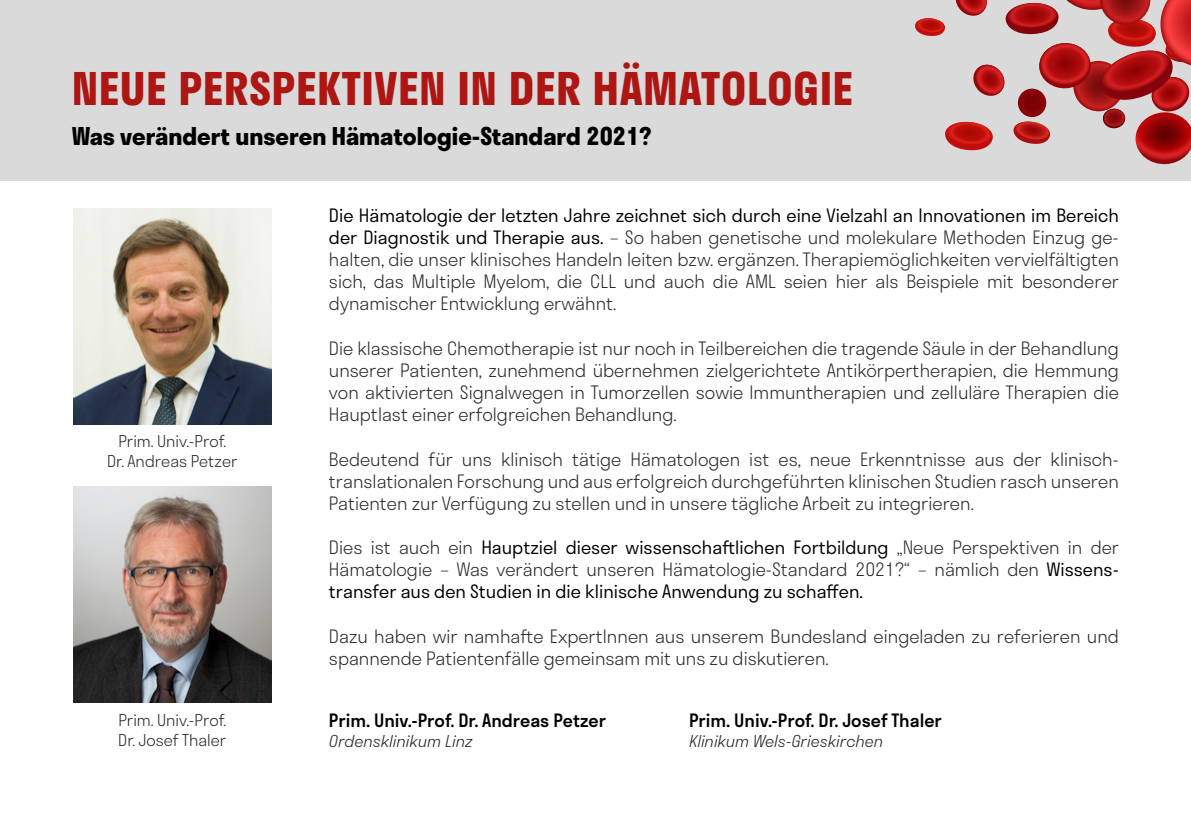
<style>
.page{position:relative;width:1191px;height:840px;background:#fff}
.page>*{position:absolute;margin:0;border:0;box-sizing:border-box;transform-origin:0 0}
.t1{font:700 44px "Stratos";letter-spacing:.025em;color:#ae1613}
.t2{font:700 24px "Stratos";color:#000}
.t3{font:300 18px/22px "Stratos";color:#282827;text-align:justify}
.t4{font:300 18px/22px "Stratos";color:#000;text-align:justify}
.t5{font:500 18px "Stratos";color:#000}
.t6{font:300 16px/20px "Stratos";color:#282827}
.t7{font:italic 300 16px "Stratos";color:#282827}
.s1{color:#000}
.s2{color:#282827}
</style>
<div class="page">
<div style="left:0;top:0;width:1191px;height:180px;background:#dadada"></div>
<img style="left:73px;top:486px;width:198px;height:216px">
<img style="left:73px;top:208px;width:198px;height:216px">
<svg style="left:915px;top:0;width:276px;height:165px"></svg>
<h1 class="t1" style="left:72px;top:53px;width:782px">NEUE PERSPEKTIVEN IN DER HÄMATOLOGIE</h1>
<h2 class="t2" style="left:72px;top:117px;width:581px">Was verändert unseren Hämatologie-Standard 2021?</h2>
<p class="t6" style="left:107px;top:431px;width:132px;text-align:center">Prim. Univ.-Prof.<br>Dr. Andreas Petzer</p>
<p class="t6" style="left:118px;top:708px;width:110px">Prim. Univ.-Prof.<br>Dr. Josef Thaler</p>
<p class="t3" style="left:329px;top:203px;width:791px"><span class="s1">Die Hämatologie der letzten Jahre zeichnet sich durch eine Vielzahl an Innovationen im Bereich der Diagnostik und Therapie aus.</span> – So haben genetische und molekulare Methoden Einzug ge&shy;halten, die unser klinisches Handeln leiten bzw. ergänzen. Therapiemöglichkeiten vervielfältigten sich, das Multiple Myelom, die CLL und auch die AML seien hier als Beispiele mit besonderer dynamischer Entwicklung erwähnt.</p>
<p class="t3" style="left:329px;top:336px;width:791px">Die klassische Chemotherapie ist nur noch in Teilbereichen die tragende Säule in der Behandlung unserer Patienten, zunehmend übernehmen zielgerichtete Antikörpertherapien, die Hemmung von aktivierten Signalwegen in Tumorzellen sowie Immuntherapien und zelluläre Therapien die Hauptlast einer erfolgreichen Behandlung.</p>
<p class="t3" style="left:329px;top:447px;width:791px">Bedeutend für uns klinisch tätige Hämatologen ist es, neue Erkenntnisse aus der klinisch&shy;translationalen Forschung und aus erfolgreich durchgeführten klinischen Studien rasch unseren Patienten zur Verfügung zu stellen und in unsere tägliche Arbeit zu integrieren.</p>
<p class="t4" style="left:329px;top:535px;width:791px"><span class="s2">Dies ist auch ein</span> Hauptziel dieser wissenschaftlichen Fortbildung <span class="s2">„Neue Perspektiven in der Hämatologie – Was verändert unseren Hämatologie-Standard 2021?“ – nämlich den</span> Wissens&shy;transfer aus den Studien in die klinische Anwendung zu schaffen.</p>
<p class="t3" style="left:329px;top:624px;width:791px">Dazu haben wir namhafte ExpertInnen aus unserem Bundesland eingeladen zu referieren und spannende Patientenfälle gemeinsam mit uns zu diskutieren.</p>
<p class="t5" style="left:329px;top:705px;width:278px">Prim. Univ.-Prof. Dr. Andreas Petzer</p>
<p class="t5" style="left:689px;top:705px;width:254px">Prim. Univ.-Prof. Dr. Josef Thaler</p>
<p class="t7" style="left:329px;top:727px;width:145px">Ordensklinikum Linz</p>
<p class="t7" style="left:689px;top:727px;width:196px">Klinikum Wels-Grieskirchen</p>
</div>
